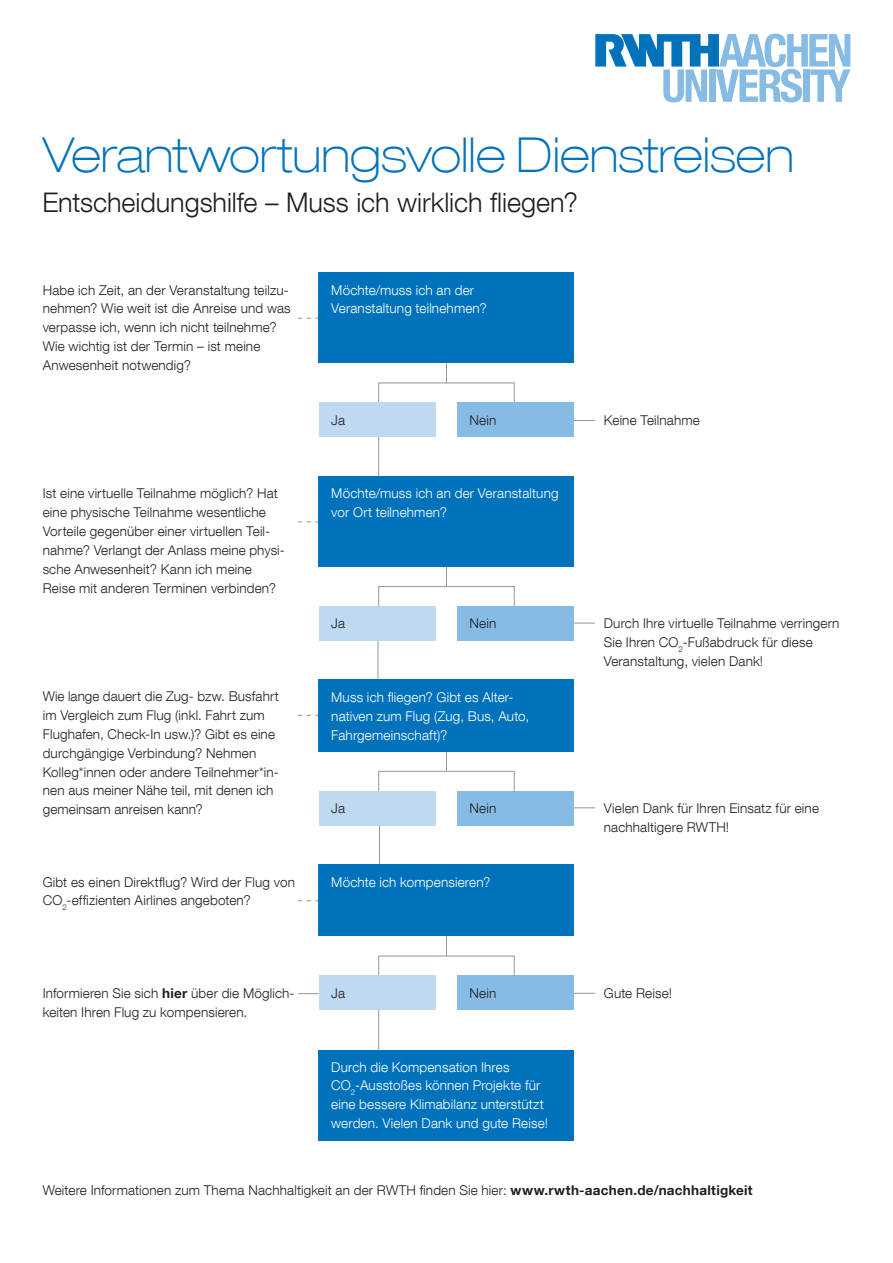
<style>
.page{position:relative;width:893px;height:1263px;background:#fff}
.page>*{position:absolute;margin:0;border:0;box-sizing:border-box;transform-origin:0 0}
.t1{font:100 expanded 48px "Helvetica Neue LT Com";letter-spacing:-.005em;color:#0072bc}
.t2{font:300 27px "Helvetica Neue LT Com";color:#231f20}
.t3{font:300 13.5px/18.9px "Helvetica Neue LT Com";letter-spacing:.01em;color:#231f20}
.t4{font:300 13.5px/18.9px "Helvetica Neue LT Com";letter-spacing:.01em;color:#fff}
.s1{font-weight:700}
</style>
<div class="page">
<svg style="left:298px;top:715px;width:21px;height:1px"></svg>
<svg style="left:298px;top:521px;width:21px;height:1px"></svg>
<svg style="left:298px;top:318px;width:21px;height:1px"></svg>
<svg style="left:298px;top:900px;width:21px;height:1px"></svg>
<svg style="left:298px;top:993px;width:21px;height:1px"></svg>
<svg style="left:574px;top:420px;width:21px;height:1px"></svg>
<svg style="left:574px;top:623px;width:21px;height:1px"></svg>
<svg style="left:574px;top:807px;width:21px;height:1px"></svg>
<svg style="left:574px;top:993px;width:21px;height:1px"></svg>
<div style="left:319px;top:476px;width:255px;height:91px;background:#0072bc"></div>
<hr style="left:378px;top:383px;width:137px;height:1px;background:#939598">
<svg style="left:378px;top:383px;width:1px;height:20px"></svg>
<svg style="left:514px;top:383px;width:1px;height:20px"></svg>
<svg style="left:446px;top:363px;width:1px;height:20px"></svg>
<hr style="left:378px;top:437px;width:1px;height:39px;background:#939598">
<hr style="left:378px;top:586px;width:137px;height:1px;background:#939598">
<svg style="left:378px;top:586px;width:1px;height:20px"></svg>
<svg style="left:514px;top:586px;width:1px;height:20px"></svg>
<svg style="left:446px;top:567px;width:1px;height:19px"></svg>
<hr style="left:378px;top:771px;width:137px;height:1px;background:#939598">
<svg style="left:378px;top:771px;width:1px;height:20px"></svg>
<svg style="left:514px;top:771px;width:1px;height:20px"></svg>
<svg style="left:446px;top:752px;width:1px;height:19px"></svg>
<hr style="left:378px;top:640px;width:1px;height:40px;background:#939598">
<hr style="left:379px;top:825px;width:1px;height:39px;background:#939598">
<hr style="left:378px;top:956px;width:137px;height:1px;background:#939598">
<hr style="left:378px;top:956px;width:1px;height:93px;background:#939598">
<hr style="left:514px;top:956px;width:1px;height:42px;background:#939598">
<svg style="left:446px;top:936px;width:1px;height:20px"></svg>
<div style="left:319px;top:272px;width:255px;height:91px;background:#0072bc"></div>
<div style="left:319px;top:403px;width:117px;height:34px;background:#bed9f0"></div>
<div style="left:457px;top:403px;width:117px;height:34px;background:#85bbe5"></div>
<div style="left:319px;top:606px;width:117px;height:35px;background:#bed9f0"></div>
<div style="left:457px;top:606px;width:117px;height:35px;background:#85bbe5"></div>
<div style="left:319px;top:680px;width:255px;height:72px;background:#0072bc"></div>
<div style="left:319px;top:791px;width:117px;height:34px;background:#bed9f0"></div>
<div style="left:457px;top:791px;width:117px;height:34px;background:#85bbe5"></div>
<div style="left:319px;top:864px;width:255px;height:72px;background:#0072bc"></div>
<div style="left:319px;top:1049px;width:255px;height:91px;background:#0072bc"></div>
<div style="left:319px;top:976px;width:117px;height:34px;background:#bed9f0"></div>
<div style="left:457px;top:976px;width:117px;height:34px;background:#85bbe5"></div>
<svg style="left:595px;top:34px;width:255px;height:68px"></svg>
<p class="t1" style="left:43px;top:126px;width:753px">Verantwortungsvolle Dienstreisen</p>
<p class="t2" style="left:43px;top:185px;width:537px">Entscheidungshilfe – Muss ich wirklich fliegen?</p>
<p class="t3" style="left:43px;top:280px;width:249px">Habe ich Zeit, an der Veranstaltung teilzu&shy;nehmen? Wie weit ist die Anreise und was verpasse ich, wenn ich nicht teilnehme?<br>Wie wichtig ist der Termin – ist meine Anwesenheit notwendig?</p>
<p class="t3" style="left:43px;top:483px;width:244px">Ist eine virtuelle Teilnahme möglich? Hat eine physische Teilnahme wesentliche Vorteile gegenüber einer virtuellen Teil&shy;nahme? Verlangt der Anlass meine physi&shy;sche Anwesenheit? Kann ich meine Reise mit anderen Terminen verbinden?</p>
<p class="t3" style="left:43px;top:686px;width:238px">Wie lange dauert die Zug- bzw. Busfahrt im Vergleich zum Flug (inkl. Fahrt zum Flughafen, Check-In usw.)? Gibt es eine durchgängige Verbindung? Nehmen Kolleg*innen oder andere Teilnehmer*in&shy;nen aus meiner Nähe teil, mit denen ich gemeinsam anreisen kann?</p>
<p class="t3" style="left:43px;top:872px;width:254px">Gibt es einen Direktflug? Wird der Flug von<br>CO<sub>2</sub>-effizienten Airlines angeboten?</p>
<p class="t3" style="left:43px;top:983px;width:253px">Informieren Sie sich <span class="s1">hier</span> über die Möglich&shy;keiten Ihren Flug zu kompensieren.</p>
<p class="t4" style="left:331px;top:280px;width:157px">Möchte/muss ich an der<br>Veranstaltung teilnehmen?</p>
<p class="t3" style="left:331px;top:410px;width:15px">Ja</p>
<p class="t3" style="left:469px;top:410px;width:28px">Nein</p>
<p class="t4" style="left:331px;top:484px;width:229px">Möchte/muss ich an der Veranstaltung vor Ort teilnehmen?</p>
<p class="t3" style="left:331px;top:614px;width:15px">Ja</p>
<p class="t3" style="left:469px;top:614px;width:28px">Nein</p>
<p class="t4" style="left:331px;top:687px;width:199px">Muss ich fliegen? Gibt es Alter&shy;nativen zum Flug (Zug, Bus, Auto,<br>Fahrgemeinschaft)?</p>
<p class="t3" style="left:331px;top:798px;width:15px">Ja</p>
<p class="t3" style="left:469px;top:798px;width:28px">Nein</p>
<p class="t4" style="left:331px;top:872px;width:161px">Möchte ich kompensieren?</p>
<p class="t3" style="left:331px;top:983px;width:15px">Ja</p>
<p class="t3" style="left:469px;top:983px;width:28px">Nein</p>
<p class="t4" style="left:331px;top:1057px;width:218px">Durch die Kompensation Ihres CO<sub>2</sub>-Ausstoßes können Projekte für eine bessere Klimabilanz unterstützt werden. Vielen Dank und gute Reise!</p>
<p class="t3" style="left:604px;top:410px;width:98px">Keine Teilnahme</p>
<p class="t3" style="left:604px;top:614px;width:237px">Durch Ihre virtuelle Teilnahme verringern<br>Sie Ihren CO<sub>2</sub>-Fußabdruck für diese<br>Veranstaltung, vielen Dank!</p>
<p class="t3" style="left:604px;top:798px;width:217px">Vielen Dank für Ihren Einsatz für eine nachhaltigere RWTH!</p>
<p class="t3" style="left:604px;top:983px;width:70px">Gute Reise!</p>
<p class="t3" style="left:43px;top:1180px;width:711px">Weitere Informationen zum Thema Nachhaltigkeit an der RWTH finden Sie hier: <span class="s1">www.rwth-aachen.de/nachhaltigkeit</span></p>
</div>
